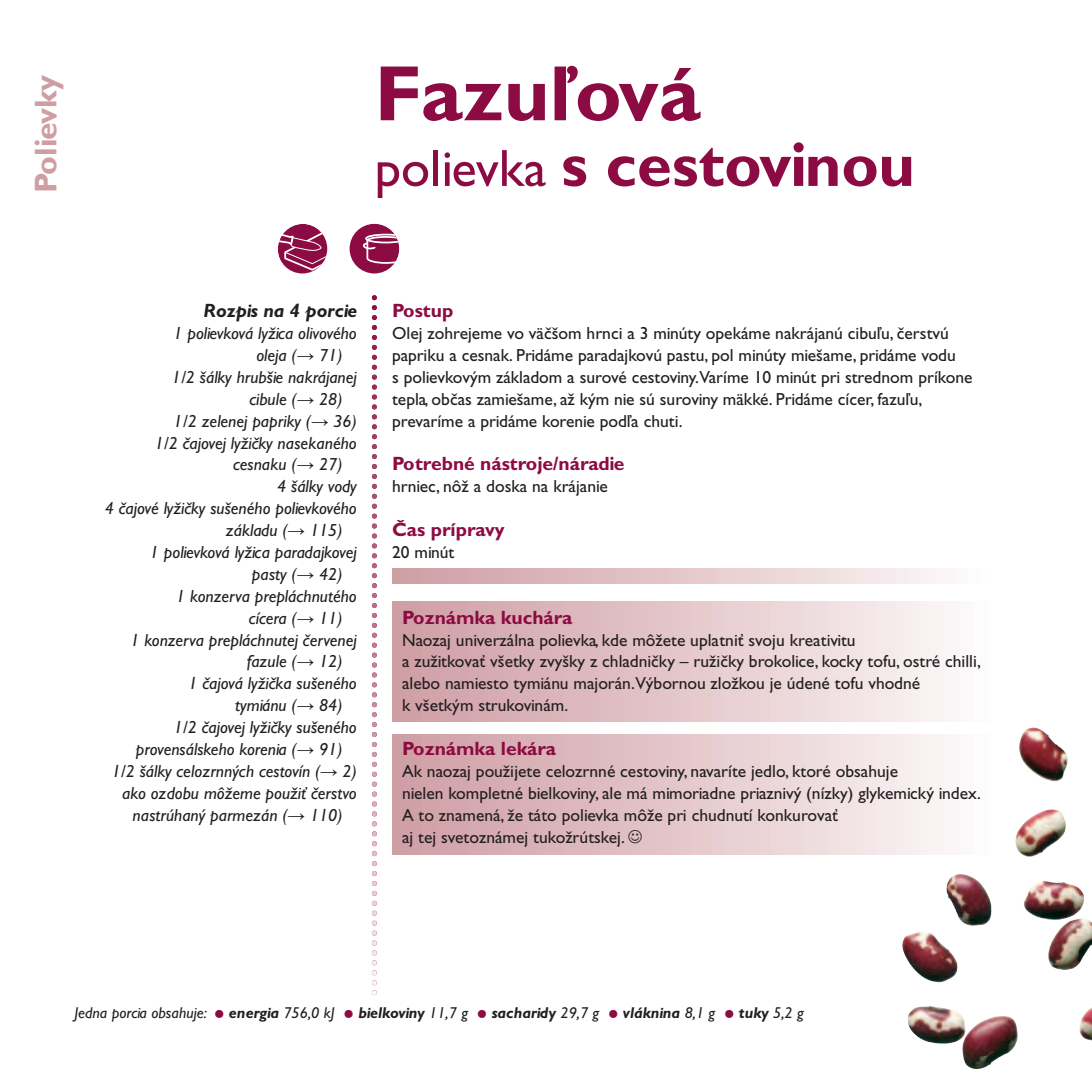
<style>
.page{position:relative;width:1092px;height:1092px;background:#fff}
.page>*{position:absolute;margin:0;border:0;box-sizing:border-box;transform-origin:0 0}
.t1{font:700 78.75px "Gill Sans CE";color:#8c0b42}
.t2{font:700 63px "Gill Sans CE";color:#8c0b42}
.t3{font:700 31.5px "Gill Sans CE";letter-spacing:-.015em;color:#cf9ea5}
.t4{font:700 19.25px "Gill Sans CE";color:#8c0b42}
.t5{font:italic 700 19.25px "Gill Sans CE";color:#231f20}
.t6{font:17.5px/21.9px "Gill Sans CE";color:#231f20}
.t7{font:italic 17.5px "Gill Sans CE";color:#231f20}
.t8{font:italic 15.75px "Gill Sans CE";color:#231f20}
.s1{font-weight:400;font-size:52.5px}
.s2{font-family:"Arial"}
.s3{color:#8c0b42}
.s4{font-weight:700}
</style>
<div class="page">
<img style="left:901px;top:775px;width:190px;height:265px">
<svg style="left:372px;top:295px;width:5px;height:700px"></svg>
<div style="left:349px;top:224px;width:50px;height:49px;background:#8c0b42;border-radius:50%"></div>
<svg style="left:362px;top:233px;width:37px;height:32px"></svg>
<svg style="left:278px;top:224px;width:49px;height:49px"></svg>
<div style="left:392px;top:601px;width:600px;height:120px;background:linear-gradient(to right,#ce9ba2,#fdfafa)"></div>
<div style="left:392px;top:734px;width:600px;height:120px;background:linear-gradient(to right,#ce9ba2,#fdfafa)"></div>
<svg style="left:628px;top:829px;width:14px;height:13px"></svg>
<h3 class="t3" style="left:34px;top:193px;width:120px;rotate:-90deg">Polievky</h3>
<h1 class="t1" style="left:375px;top:64px;width:327px">Fazuľová</h1>
<h2 class="t2" style="left:375px;top:141px;width:541px"><span class="s1">polievka</span> s cestovinou</h2>
<p class="t5" style="left:203px;top:303px;width:155px">Rozpis na 4 porcie</p>
<p class="t7" style="left:173px;top:326px;width:185px">1 polievková lyžica olivového</p>
<p class="t7" style="left:256px;top:348px;width:87px">oleja (<span class="s2">→</span> 71)</p>
<p class="t7" style="left:172px;top:370px;width:186px">1/2 šálky hrubšie nakrájanej</p>
<p class="t7" style="left:249px;top:392px;width:95px">cibule (<span class="s2">→</span> 28)</p>
<p class="t7" style="left:174px;top:414px;width:185px">1/2 zelenej papriky (<span class="s2">→</span> 36)</p>
<p class="t7" style="left:155px;top:436px;width:203px">1/2 čajovej lyžičky nasekaného</p>
<p class="t7" style="left:233px;top:458px;width:111px">cesnaku (<span class="s2">→</span> 27)</p>
<p class="t7" style="left:277px;top:480px;width:81px">4 šálky vody</p>
<p class="t7" style="left:105px;top:501px;width:253px">4 čajové lyžičky sušeného polievkového</p>
<p class="t7" style="left:226px;top:523px;width:118px">základu (<span class="s2">→</span> 115)</p>
<p class="t7" style="left:150px;top:545px;width:208px">1 polievková lyžica paradajkovej</p>
<p class="t7" style="left:252px;top:567px;width:92px">pasty (<span class="s2">→</span> 42)</p>
<p class="t7" style="left:176px;top:589px;width:182px">1 konzerva prepláchnutého</p>
<p class="t7" style="left:249px;top:611px;width:95px">cícera (<span class="s2">→</span> 11)</p>
<p class="t7" style="left:130px;top:633px;width:228px">1 konzerva prepláchnutej červenej</p>
<p class="t7" style="left:247px;top:655px;width:97px">fazule (<span class="s2">→</span> 12)</p>
<p class="t7" style="left:188px;top:676px;width:170px">1 čajová lyžička sušeného</p>
<p class="t7" style="left:235px;top:698px;width:109px">tymiánu (<span class="s2">→</span> 84)</p>
<p class="t7" style="left:174px;top:720px;width:184px">1/2 čajovej lyžičky sušeného</p>
<p class="t7" style="left:136px;top:742px;width:208px">provensálskeho korenia (<span class="s2">→</span> 91)</p>
<p class="t7" style="left:112px;top:764px;width:246px">1/2 šálky celozrnných cestovín (<span class="s2">→</span> 2)</p>
<p class="t7" style="left:122px;top:786px;width:236px">ako ozdobu môžeme použiť čerstvo</p>
<p class="t7" style="left:133px;top:808px;width:211px">nastrúhaný parmezán (<span class="s2">→</span> 110)</p>
<p class="t4" style="left:392px;top:303px;width:63px">Postup</p>
<p class="t6" style="left:392px;top:324px;width:582px">Olej zohrejeme vo väčšom hrnci a 3 minúty opekáme nakrájanú cibuľu, čerstvú papriku a cesnak. Pridáme paradajkovú pastu, pol minúty miešame, pridáme vodu<br>s polievkovým základom a surové cestoviny.Varíme 10 minút pri strednom príkone tepla, občas zamiešame, až kým nie sú suroviny mäkké. Pridáme cícer, fazuľu, prevaríme a pridáme korenie podľa chuti.</p>
<p class="t4" style="left:392px;top:456px;width:234px">Potrebné nástroje/náradie</p>
<p class="t6" style="left:392px;top:477px;width:217px">hrniec, nôž a doska na krájanie</p>
<p class="t4" style="left:392px;top:522px;width:114px">Čas prípravy</p>
<p class="t6" style="left:392px;top:543px;width:64px">20 minút</p>
<p class="t4" style="left:402px;top:610px;width:172px">Poznámka kuchára</p>
<p class="t6" style="left:402px;top:630px;width:580px">Naozaj univerzálna polievka, kde môžete uplatniť svoju kreativitu<br>a zužitkovať všetky zvyšky z chladničky – ružičky brokolice, kocky tofu, ostré chilli, alebo namiesto tymiánu majorán.Výbornou zložkou je údené tofu vhodné<br>k všetkým strukovinám.</p>
<p class="t4" style="left:402px;top:741px;width:156px">Poznámka lekára</p>
<p class="t6" style="left:402px;top:761px;width:580px">Ak naozaj použijete celozrnné cestoviny, navaríte jedlo, ktoré obsahuje<br>nielen kompletné bielkoviny, ale má mimoriadne priaznivý (nízky) glykemický index.<br>A to znamená, že táto polievka môže pri chudnutí konkurovať<br>aj tej svetoznámej tukožrútskej.</p>
<p class="t8" style="left:74px;top:1006px;width:730px">Jedna porcia obsahuje: <span class="s3">●</span> <span class="s4">energia</span> 756,0 kJ <span class="s3">●</span> <span class="s4">bielkoviny</span> 11,7 g <span class="s3">●</span> <span class="s4">sacharidy</span> 29,7 g <span class="s3">●</span> <span class="s4">vláknina</span> 8,1 g <span class="s3">●</span> <span class="s4">tuky</span> 5,2 g</p>
</div>
